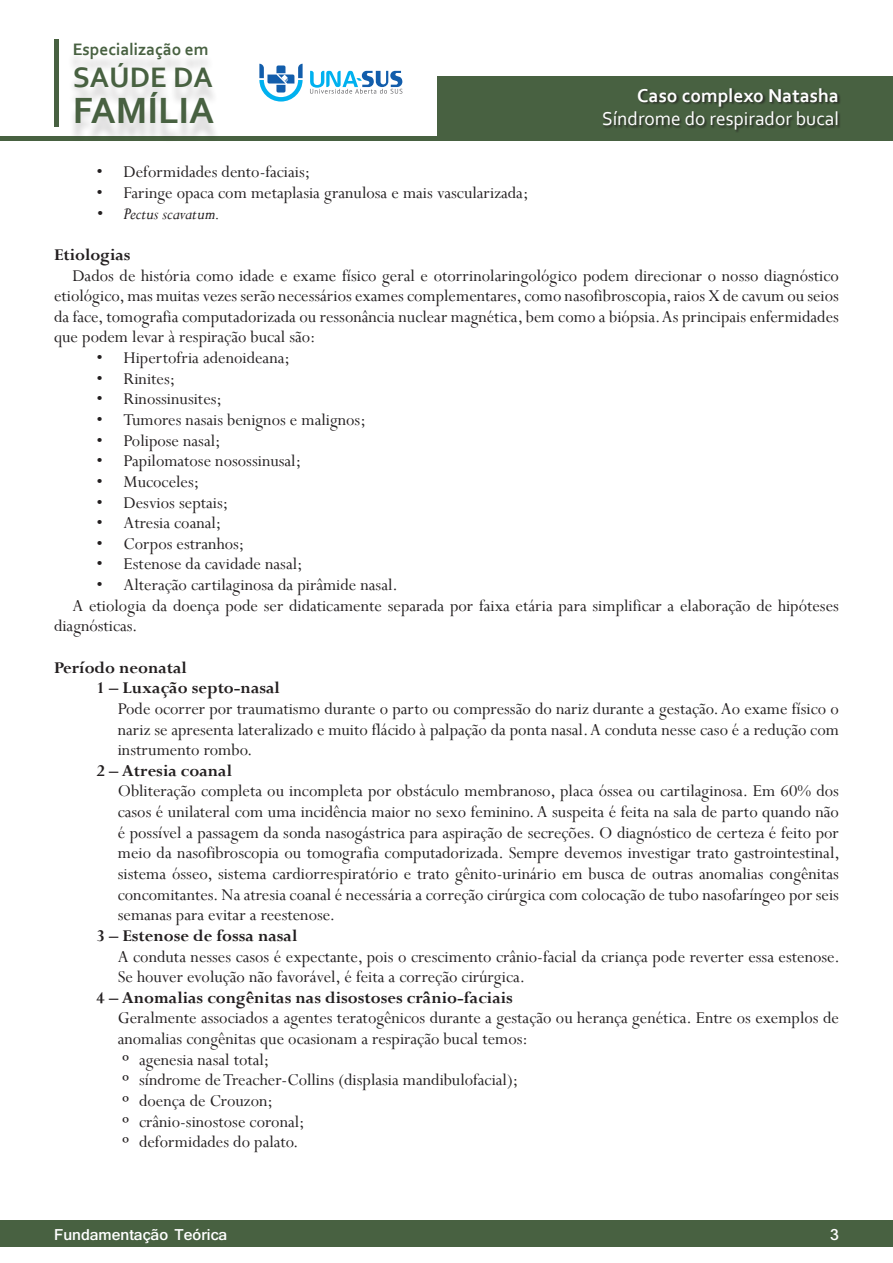
<style>
.page{position:relative;width:893px;height:1263px;background:#fff}
.page>*{position:absolute;margin:0;border:0;box-sizing:border-box;transform-origin:0 0}
.t1{font:700 38.25px "Corbel";color:#486141}
.t2{font:700 29.55px "Corbel";color:#486141}
.t3{font:19.5px "Corbel";color:#fff}
.t4{font:700 19.5px "Corbel";color:#fff}
.Texto_abaixo_de_inte{font:18.3px/20.7px "Perpetua";color:#231f20;text-align:justify}
.Paragrafo_basico{font:18.3px/20.7px "Perpetua";color:#231f20;text-align:justify}
.Itens__com_bullet{font:18.3px "Perpetua";color:#231f20}
.Sub_intens{font:18.3px "Perpetua";color:#231f20}
.Itens{font:700 18.3px "Perpetua";color:#231f20}
.Sub-Paragrafo_bold{font:700 18.3px "Perpetua";color:#231f20}
.Itens__com_bullet-2{font:italic 18.3px "Perpetua";color:#231f20}
.t5{font:700 17.4px "Corbel";color:#486141}
.t6{font:700 16.5px "Shruti";color:#fff}
.s1{font-family:"Adobe Garamond Pro"}
</style>
<div class="page">
<div style="left:0;top:1220px;width:893px;height:27px;background:#486141"></div>
<hr style="left:0;top:136px;width:893px;height:4px;background:#486141">
<div style="left:438px;top:77px;width:455px;height:63px;background:#486141"></div>
<div style="left:54px;top:39px;width:5px;height:87px;background:#486141"></div>
<div style="left:67px;top:49px;width:153px;height:94px;background:#231f20;opacity:.2"></div>
<div style="left:603px;top:88px;width:238px;height:45px;background:#231f20;opacity:.75"></div>
<svg style="left:259px;top:64px;width:44px;height:38px"></svg>
<svg style="left:310px;top:71px;width:92px;height:23px"></svg>
<p class="t5" style="left:73px;top:38px;width:137px">Especialização em</p>
<h2 class="t2" style="left:73px;top:58px;width:142px">SAÚDE DA</h2>
<h1 class="t1" style="left:73px;top:87px;width:143px">FAMÍLIA</h1>
<p class="t4" style="left:637px;top:84px;width:203px">Caso complexo Natasha</p>
<p class="t3" style="left:602px;top:107px;width:239px">Síndrome do respirador bucal</p>
<p class="Itens__com_bullet" style="left:97px;top:161px;width:215px">• Deformidades dento-faciais;</p>
<p class="Itens__com_bullet" style="left:97px;top:181px;width:433px">• Faringe opaca com metaplasia granulosa e mais vascularizada;</p>
<p class="Itens__com_bullet-2" style="left:97px;top:202px;width:125px">• Pectus scavatum.</p>
<p class="Sub-Paragrafo_bold" style="left:54px;top:243px;width:78px">Etiologias</p>
<p class="Paragrafo_basico" style="left:54px;top:265px;width:786px;text-indent:18px">Dados de história como idade e exame físico geral e otorrinolaringológico podem direcionar o nosso diagnóstico etiológico, mas muitas vezes serão necessários exames complementares, como nasofibroscopia, raios X de cavum ou seios da face, tomografia computadorizada ou ressonância nuclear magnética, bem como a biópsia. As principais enfermidades que podem levar à respiração bucal são:</p>
<p class="Itens__com_bullet" style="left:97px;top:346px;width:195px">• Hipertofria adenoideana;</p>
<p class="Itens__com_bullet" style="left:97px;top:367px;width:80px">• Rinites;</p>
<p class="Itens__com_bullet" style="left:97px;top:388px;width:127px">• Rinossinusites;</p>
<p class="Itens__com_bullet" style="left:97px;top:408px;width:271px">• Tumores nasais benignos e malignos;</p>
<p class="Itens__com_bullet" style="left:97px;top:429px;width:126px">• Polipose nasal;</p>
<p class="Itens__com_bullet" style="left:97px;top:449px;width:206px">• Papilomatose nosossinusal;</p>
<p class="Itens__com_bullet" style="left:97px;top:470px;width:104px">• Mucoceles;</p>
<p class="Itens__com_bullet" style="left:97px;top:491px;width:133px">• Desvios septais;</p>
<p class="Itens__com_bullet" style="left:97px;top:511px;width:126px">• Atresia coanal;</p>
<p class="Itens__com_bullet" style="left:97px;top:532px;width:149px">• Corpos estranhos;</p>
<p class="Itens__com_bullet" style="left:97px;top:553px;width:207px">• Estenose da cavidade nasal;</p>
<p class="Itens__com_bullet" style="left:97px;top:573px;width:303px">• Alteração cartilaginosa da pirâmide nasal.</p>
<p class="Paragrafo_basico" style="left:54px;top:595px;width:786px;text-indent:18px">A etiologia da doença pode ser didaticamente separada por faixa etária para simplificar a elaboração de hipóteses diagnósticas.</p>
<p class="Sub-Paragrafo_bold" style="left:54px;top:656px;width:134px">Período neonatal</p>
<p class="Itens" style="left:97px;top:676px;width:185px">1 – Luxação septo-nasal</p>
<p class="Texto_abaixo_de_inte" style="left:118px;top:698px;width:723px">Pode ocorrer por traumatismo durante o parto ou compressão do nariz durante a gestação. Ao exame físico o nariz se apresenta lateralizado e muito flácido à palpação da ponta nasal. A conduta nesse caso é a redução com instrumento rombo.</p>
<p class="Itens" style="left:97px;top:759px;width:137px">2 – Atresia coanal</p>
<p class="Texto_abaixo_de_inte" style="left:118px;top:780px;width:723px">Obliteração completa ou incompleta por obstáculo membranoso, placa óssea ou cartilaginosa. Em 60% dos casos é unilateral com uma incidência maior no sexo feminino. A suspeita é feita na sala de parto quando não é possível a passagem da sonda nasogástrica para aspiração de secreções. O diagnóstico de certeza é feito por meio da nasofibroscopia ou tomografia computadorizada. Sempre devemos investigar trato gastrointestinal, sistema ósseo, sistema cardiorrespiratório e trato gênito-urinário em busca de outras anomalias congênitas concomitantes. Na atresia coanal é necessária a correção cirúrgica com colocação de tubo nasofaríngeo por seis semanas para evitar a reestenose.</p>
<p class="Itens" style="left:97px;top:924px;width:202px">3 – Estenose de fossa nasal</p>
<p class="Texto_abaixo_de_inte" style="left:118px;top:945px;width:723px">A conduta nesses casos é expectante, pois o crescimento crânio-facial da criança pode reverter essa estenose.<br>Se houver evolução não favorável, é feita a correção cirúrgica.</p>
<p class="Itens" style="left:97px;top:986px;width:418px">4 – Anomalias congênitas nas disostoses crânio-faciais</p>
<p class="Texto_abaixo_de_inte" style="left:118px;top:1007px;width:723px">Geralmente associados a agentes teratogênicos durante a gestação ou herança genética. Entre os exemplos de anomalias congênitas que ocasionam a respiração bucal temos:</p>
<p class="Sub_intens" style="left:122px;top:1048px;width:149px"><span class="s1">º</span> agenesia nasal total;</p>
<p class="Sub_intens" style="left:122px;top:1068px;width:398px"><span class="s1">º</span> síndrome de Treacher-Collins (displasia mandibulofacial);</p>
<p class="Sub_intens" style="left:122px;top:1089px;width:152px"><span class="s1">º</span> doença de Crouzon;</p>
<p class="Sub_intens" style="left:122px;top:1110px;width:184px"><span class="s1">º</span> crânio-sinostose coronal;</p>
<p class="Sub_intens" style="left:122px;top:1130px;width:178px"><span class="s1">º</span> deformidades do palato.</p>
<p class="t6" style="left:54px;top:1225px;width:175px">Fundamentação Teórica</p>
<p class="t6" style="left:830px;top:1225px;width:10px">3</p>
</div>
